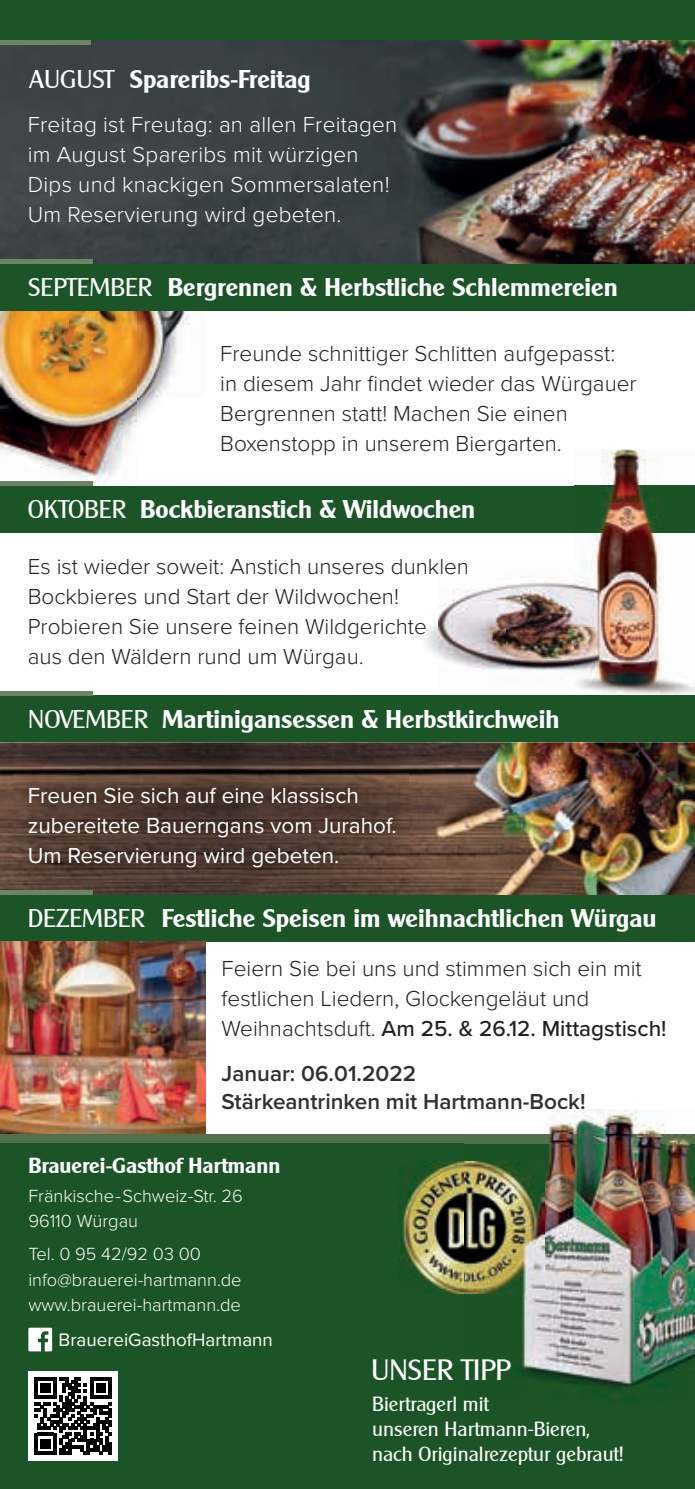
<style>
.page{position:relative;width:695px;height:1489px;background:#fff}
.page>*{position:absolute;margin:0;border:0;box-sizing:border-box;transform-origin:0 0}
.t1{font:28.75px "Alexander Becker";color:#fff}
.t2{font:700 25px "Alexander Becker";color:#fff}
.t3{font:300 22.5px/30px "Proxima Nova";color:#231f20}
.t4{font:300 22.5px/30px "Proxima Nova";letter-spacing:.01em;color:#fff}
.t5{font:22.5px/30px "Proxima Nova";color:#fff}
.t6{font:600 22.5px/27.5px "Proxima Nova";color:#312f30}
.t7{font:700 21.25px "Alexander Becker";color:#fff}
.t8{font:20px/25px "Alexander Becker";color:#fff}
.t9{font:18.75px "Proxima Nova";color:#fff}
.t10{font:300 18.25px/25.5px "Proxima Nova";color:#fff}
.s1{font-weight:400}
.s2{font-weight:500}
</style>
<div class="page">
<img style="left:425px;top:582px;width:149px;height:99px">
<div style="left:0;top:1143px;width:694px;height:345px;background:#1b5426"></div>
<svg style="left:28px;top:1371px;width:90px;height:89px"></svg>
<svg style="left:28px;top:1327px;width:24px;height:24px"></svg>
<img style="left:0;top:40px;width:694px;height:224px">
<div style="left:0;top:40px;width:91px;height:5px;background:#6c8463"></div>
<div style="left:0;top:0;width:694px;height:40px;background:#1b5426"></div>
<div style="left:0;top:259px;width:93px;height:5px;background:#6c8463"></div>
<div style="left:0;top:264px;width:694px;height:47px;background:#1b5426"></div>
<img style="left:0;top:311px;width:205px;height:174px">
<div style="left:0;top:485px;width:694px;height:47px;background:#1b5426"></div>
<div style="left:0;top:480px;width:92px;height:5px;background:#6c8463"></div>
<img style="left:574px;top:449px;width:120px;height:246px">
<img style="left:574px;top:485px;width:120px;height:47px">
<div style="left:0;top:695px;width:694px;height:47px;background:#1b5426"></div>
<div style="left:0;top:690px;width:93px;height:5px;background:#6c8463"></div>
<img style="left:0;top:742px;width:694px;height:152px">
<img style="left:398px;top:1161px;width:66px;height:132px">
<img style="left:14px;top:772px;width:395px;height:109px">
<div style="left:0;top:894px;width:694px;height:47px;background:#1b5426"></div>
<div style="left:0;top:889px;width:92px;height:5px;background:#6c8463"></div>
<img style="left:0;top:941px;width:205px;height:193px">
<div style="left:0;top:1134px;width:694px;height:9px;background:#4f7048"></div>
<img style="left:464px;top:1109px;width:230px;height:292px">
<p class="t2" style="left:29px;top:64px;width:283px"><span class="s1">AUGUST</span> Spareribs-Freitag</p>
<p class="t4" style="left:28px;top:108px;width:371px">Freitag ist Freutag: an allen Freitagen im August Spareribs mit würzigen Dips und knackigen Sommersalaten!<br>Um Reservierung wird gebeten.</p>
<p class="t2" style="left:28px;top:272px;width:591px"><span class="s1">SEPTEMBER</span> Bergrennen &amp; Herbstliche Schlemmereien</p>
<p class="t3" style="left:220px;top:337px;width:418px">Freunde schnittiger Schlitten aufgepasst: in diesem Jahr findet wieder das Würgauer Bergrennen statt! Machen Sie einen Boxenstopp in unserem Biergarten.</p>
<p class="t2" style="left:28px;top:494px;width:449px"><span class="s1">OKTOBER</span> Bockbieranstich &amp; Wildwochen</p>
<p class="t3" style="left:28px;top:550px;width:442px">Es ist wieder soweit: Anstich unseres dunklen Bockbieres und Start der Wildwochen!<br>Probieren Sie unsere feinen Wildgerichte<br>aus den Wäldern rund um Würgau.</p>
<p class="t2" style="left:28px;top:703px;width:532px"><span class="s1">NOVEMBER</span> Martinigansessen &amp; Herbstkirchweih</p>
<p class="t5" style="left:28px;top:780px;width:370px">Freuen Sie sich auf eine klassisch zubereitete Bauerngans vom Jurahof.<br>Um Reservierung wird gebeten.</p>
<p class="t2" style="left:28px;top:903px;width:630px"><span class="s1">DEZEMBER</span> Festliche Speisen im weihnachtlichen Würgau</p>
<p class="t3" style="left:221px;top:952px;width:446px">Feiern Sie bei uns und stimmen sich ein mit festlichen Liedern, Glockengeläut und<br>Weihnachtsduft. <span class="s2">Am 25. &amp; 26.12. Mittagstisch!</span></p>
<p class="t6" style="left:221px;top:1059px;width:365px">Januar: 06.01.2022<br>Stärkeantrinken mit Hartmann-Bock!</p>
<p class="t7" style="left:28px;top:1152px;width:253px">Brauerei-Gasthof Hartmann</p>
<p class="t10" style="left:28px;top:1182px;width:216px">Fränkische-Schweiz-Str. 26<br>96110 Würgau</p>
<p class="t10" style="left:28px;top:1239px;width:215px">Tel. 0 95 42/92 03 00 info@brauerei-hartmann.de www.brauerei-hartmann.de</p>
<p class="t9" style="left:59px;top:1325px;width:216px">BrauereiGasthofHartmann</p>
<p class="t1" style="left:371px;top:1352px;width:141px">UNSER TIPP</p>
<p class="t8" style="left:372px;top:1390px;width:252px">Biertragerl mit<br>unseren Hartmann-Bieren, nach Originalrezeptur gebraut!</p>
</div>
